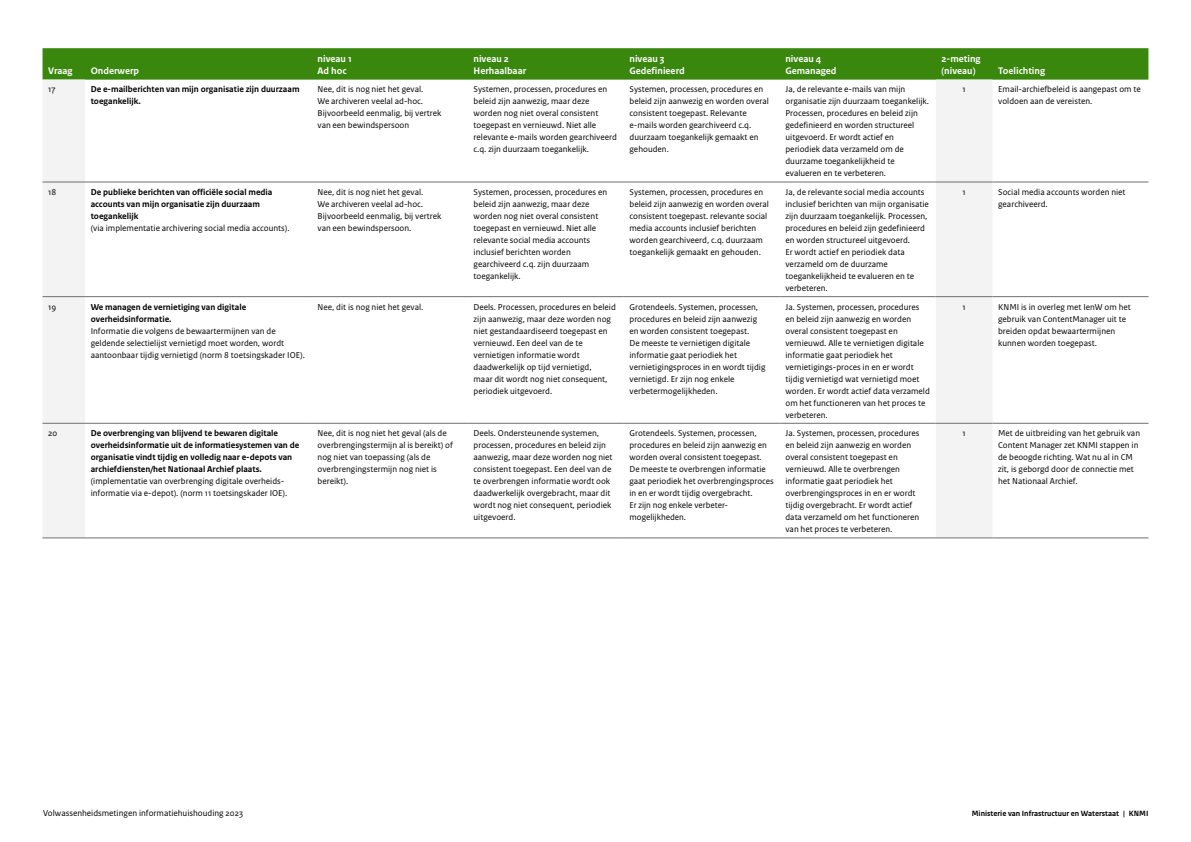
<style>
.page{position:relative;width:1191px;height:842px;background:#fff}
.page>*{position:absolute;margin:0;border:0;box-sizing:border-box;transform-origin:0 0}
.P_Tabelkop_TH_Wit{font:700 10px/12px "Rijksoverheid Sans Text";color:#fff}
.P_Tabelbrood{font:9px/12px "Rijksoverheid Sans Text";color:#000}
.P_Tabelbrood_Bold{font:700 9px/12px "Rijksoverheid Sans Text";color:#000}
.P_TabelBrood_centreerd{font:9px "Rijksoverheid Sans Text";color:#000}
.t1{font:700 8px "Rijksoverheid Sans Text";color:#000}
</style>
<div class="page">
<div style="left:43px;top:48px;width:1105px;height:32px;background:#39870c"></div>
<svg style="left:43px;top:80px;width:949px;height:458px"></svg>
<hr style="left:85px;top:182px;width:227px;height:1px;background:#706f6f">
<hr style="left:312px;top:182px;width:156px;height:1px;background:#706f6f">
<hr style="left:468px;top:182px;width:156px;height:1px;background:#706f6f">
<hr style="left:624px;top:182px;width:156px;height:1px;background:#706f6f">
<hr style="left:780px;top:182px;width:155px;height:1px;background:#706f6f">
<hr style="left:992px;top:182px;width:156px;height:1px;background:#706f6f">
<hr style="left:85px;top:296px;width:227px;height:1px;background:#706f6f">
<hr style="left:312px;top:296px;width:156px;height:1px;background:#706f6f">
<hr style="left:468px;top:296px;width:156px;height:1px;background:#706f6f">
<hr style="left:624px;top:296px;width:156px;height:1px;background:#706f6f">
<hr style="left:780px;top:296px;width:155px;height:1px;background:#706f6f">
<hr style="left:992px;top:296px;width:156px;height:1px;background:#706f6f">
<hr style="left:85px;top:423px;width:227px;height:1px;background:#706f6f">
<hr style="left:312px;top:423px;width:156px;height:1px;background:#706f6f">
<hr style="left:468px;top:423px;width:156px;height:1px;background:#706f6f">
<hr style="left:624px;top:423px;width:156px;height:1px;background:#706f6f">
<hr style="left:780px;top:423px;width:155px;height:1px;background:#706f6f">
<hr style="left:992px;top:423px;width:156px;height:1px;background:#706f6f">
<hr style="left:85px;top:538px;width:227px;height:1px;background:#706f6f">
<hr style="left:312px;top:538px;width:156px;height:1px;background:#706f6f">
<hr style="left:468px;top:538px;width:156px;height:1px;background:#706f6f">
<hr style="left:624px;top:538px;width:156px;height:1px;background:#706f6f">
<hr style="left:780px;top:538px;width:155px;height:1px;background:#706f6f">
<hr style="left:992px;top:538px;width:156px;height:1px;background:#706f6f">
<hr style="left:43px;top:182px;width:42px;height:1px;background:#706f6f">
<hr style="left:43px;top:296px;width:42px;height:1px;background:#706f6f">
<hr style="left:43px;top:423px;width:42px;height:1px;background:#706f6f">
<hr style="left:43px;top:538px;width:42px;height:1px;background:#706f6f">
<hr style="left:935px;top:182px;width:57px;height:1px;background:#706f6f">
<hr style="left:935px;top:296px;width:57px;height:1px;background:#706f6f">
<hr style="left:935px;top:423px;width:57px;height:1px;background:#706f6f">
<hr style="left:935px;top:538px;width:57px;height:1px;background:#706f6f">
<p class="P_Tabelkop_TH_Wit" style="left:48px;top:65px;width:26px">Vraag</p>
<p class="P_Tabelkop_TH_Wit" style="left:91px;top:65px;width:50px">Onderwerp</p>
<p class="P_Tabelkop_TH_Wit" style="left:317px;top:53px;width:36px">niveau 1</p>
<p class="P_Tabelkop_TH_Wit" style="left:317px;top:65px;width:30px">Ad hoc</p>
<p class="P_Tabelkop_TH_Wit" style="left:473px;top:53px;width:37px">niveau 2</p>
<p class="P_Tabelkop_TH_Wit" style="left:473px;top:65px;width:54px">Herhaalbaar</p>
<p class="P_Tabelkop_TH_Wit" style="left:629px;top:53px;width:37px">niveau 3</p>
<p class="P_Tabelkop_TH_Wit" style="left:629px;top:65px;width:57px">Gedefinieerd</p>
<p class="P_Tabelkop_TH_Wit" style="left:785px;top:53px;width:37px">niveau 4</p>
<p class="P_Tabelkop_TH_Wit" style="left:785px;top:65px;width:53px">Gemanaged</p>
<p class="P_Tabelkop_TH_Wit" style="left:941px;top:53px;width:41px">2-meting (niveau)</p>
<p class="P_Tabelkop_TH_Wit" style="left:998px;top:65px;width:48px">Toelichting</p>
<p class="P_Tabelbrood" style="left:48px;top:84px;width:9px">17</p>
<p class="P_Tabelbrood_Bold" style="left:91px;top:84px;width:210px">De e-mailberichten van mijn organisatie zijn duurzaam toegankelijk.</p>
<p class="P_Tabelbrood" style="left:317px;top:84px;width:125px">Nee, dit is nog niet het geval.<br>We archiveren veelal ad-hoc.<br>Bijvoorbeeld eenmalig, bij vertrek van een bewindspersoon</p>
<p class="P_Tabelbrood" style="left:473px;top:84px;width:145px">Systemen, processen, procedures en beleid zijn aanwezig, maar deze worden nog niet overal consistent toegepast en vernieuwd. Niet alle relevante e-mails worden gearchiveerd c.q. zijn duurzaam toegankelijk.</p>
<p class="P_Tabelbrood" style="left:629px;top:84px;width:141px">Systemen, processen, procedures en beleid zijn aanwezig en worden overal consistent toegepast. Relevante e-mails worden gearchiveerd c.q. duurzaam toegankelijk gemaakt en gehouden.</p>
<p class="P_Tabelbrood" style="left:785px;top:84px;width:145px">Ja, de relevante e-mails van mijn organisatie zijn duurzaam toegankelijk.<br>Processen, procedures en beleid zijn gedefinieerd en worden structureel uitgevoerd. Er wordt actief en periodiek data verzameld om de duurzame toegankelijkheid te evalueren en te verbeteren.</p>
<p class="P_TabelBrood_centreerd" style="left:962px;top:84px;width:5px">1</p>
<p class="P_Tabelbrood" style="left:998px;top:84px;width:144px">Email-archiefbeleid is aangepast om te voldoen aan de vereisten.</p>
<p class="P_Tabelbrood" style="left:48px;top:186px;width:10px">18</p>
<p class="P_Tabelbrood_Bold" style="left:91px;top:186px;width:183px">De publieke berichten van officiële social media accounts van mijn organisatie zijn duurzaam toegankelijk</p>
<p class="P_Tabelbrood" style="left:91px;top:222px;width:200px">(via implementatie archivering social media accounts).</p>
<p class="P_Tabelbrood" style="left:317px;top:186px;width:125px">Nee, dit is nog niet het geval.<br>We archiveren veelal ad-hoc.<br>Bijvoorbeeld eenmalig, bij vertrek van een bewindspersoon.</p>
<p class="P_Tabelbrood" style="left:473px;top:186px;width:135px">Systemen, processen, procedures en beleid zijn aanwezig, maar deze worden nog niet overal consistent toegepast en vernieuwd. Niet alle relevante social media accounts inclusief berichten worden gearchiveerd c.q. zijn duurzaam toegankelijk.</p>
<p class="P_Tabelbrood" style="left:629px;top:186px;width:141px">Systemen, processen, procedures en beleid zijn aanwezig en worden overal consistent toegepast. relevante social media accounts inclusief berichten worden gearchiveerd, c.q. duurzaam toegankelijk gemaakt en gehouden.</p>
<p class="P_Tabelbrood" style="left:785px;top:186px;width:145px">Ja, de relevante social media accounts inclusief berichten van mijn organisatie zijn duurzaam toegankelijk. Processen, procedures en beleid zijn gedefinieerd en worden structureel uitgevoerd.<br>Er wordt actief en periodiek data verzameld om de duurzame toegankelijkheid te evalueren en te verbeteren.</p>
<p class="P_TabelBrood_centreerd" style="left:962px;top:187px;width:5px">1</p>
<p class="P_Tabelbrood" style="left:998px;top:186px;width:129px">Social media accounts worden niet gearchiveerd.</p>
<p class="P_Tabelbrood" style="left:48px;top:301px;width:10px">19</p>
<p class="P_Tabelbrood_Bold" style="left:91px;top:301px;width:157px">We managen de vernietiging van digitale overheidsinformatie.</p>
<p class="P_Tabelbrood" style="left:91px;top:325px;width:216px">Informatie die volgens de bewaartermijnen van de geldende selectielijst vernietigd moet worden, wordt aantoonbaar tijdig vernietigd (norm 8 toetsingskader IOE).</p>
<p class="P_Tabelbrood" style="left:48px;top:427px;width:11px">20</p>
<p class="P_Tabelbrood_Bold" style="left:91px;top:427px;width:210px">De overbrenging van blijvend te bewaren digitale overheidsinformatie uit de informatiesystemen van de organisatie vindt tijdig en volledig naar e-depots van archiefdiensten/het Nationaal Archief plaats.</p>
<p class="P_Tabelbrood" style="left:91px;top:475px;width:198px">(implementatie van overbrenging digitale overheids&shy;informatie via e-depot). (norm 11 toetsingskader IOE).</p>
<p class="P_Tabelbrood" style="left:317px;top:301px;width:107px">Nee, dit is nog niet het geval.</p>
<p class="P_Tabelbrood" style="left:473px;top:301px;width:144px">Deels. Processen, procedures en beleid zijn aanwezig, maar deze worden nog niet gestandaardiseerd toegepast en vernieuwd. Een deel van de te vernietigen informatie wordt daadwerkelijk op tijd vernietigd,<br>maar dit wordt nog niet consequent, periodiek uitgevoerd.</p>
<p class="P_Tabelbrood" style="left:629px;top:301px;width:137px">Grotendeels. Systemen, processen, procedures en beleid zijn aanwezig en worden consistent toegepast.<br>De meeste te vernietigen digitale informatie gaat periodiek het vernietigingsproces in en wordt tijdig vernietigd. Er zijn nog enkele verbetermogelijkheden.</p>
<p class="P_Tabelbrood" style="left:785px;top:301px;width:146px">Ja. Systemen, processen, procedures en beleid zijn aanwezig en worden overal consistent toegepast en vernieuwd. Alle te vernietigen digitale informatie gaat periodiek het vernietigings-proces in en er wordt tijdig vernietigd wat vernietigd moet worden. Er wordt actief data verzameld om het functioneren van het proces te verbeteren.</p>
<p class="P_TabelBrood_centreerd" style="left:962px;top:301px;width:5px">1</p>
<p class="P_Tabelbrood" style="left:998px;top:301px;width:134px">KNMI is in overleg met IenW om het gebruik van ContentManager uit te breiden opdat bewaartermijnen kunnen worden toegepast.</p>
<p class="P_Tabelbrood" style="left:317px;top:427px;width:137px">Nee, dit is nog niet het geval (als de overbrengingstermijn al is bereikt) of nog niet van toepassing (als de overbrengingstermijn nog niet is bereikt).</p>
<p class="P_Tabelbrood" style="left:473px;top:427px;width:140px">Deels. Ondersteunende systemen, processen, procedures en beleid zijn aanwezig, maar deze worden nog niet consistent toegepast. Een deel van de te overbrengen informatie wordt ook daadwerkelijk overgebracht, maar dit wordt nog niet consequent, periodiek uitgevoerd.</p>
<p class="P_Tabelbrood" style="left:629px;top:427px;width:146px">Grotendeels. Systemen, processen, procedures en beleid zijn aanwezig en worden overal consistent toegepast.<br>De meeste te overbrengen informatie gaat periodiek het overbrengingsproces in en er wordt tijdig overgebracht.<br>Er zijn nog enkele verbeter&shy;mogelijkheden.</p>
<p class="P_Tabelbrood" style="left:785px;top:427px;width:135px">Ja. Systemen, processen, procedures en beleid zijn aanwezig en worden overal consistent toegepast en vernieuwd. Alle te overbrengen informatie gaat periodiek het overbrengingsproces in en er wordt tijdig overgebracht. Er wordt actief data verzameld om het functioneren van het proces te verbeteren.</p>
<p class="P_TabelBrood_centreerd" style="left:962px;top:428px;width:5px">1</p>
<p class="P_Tabelbrood" style="left:998px;top:427px;width:143px">Met de uitbreiding van het gebruik van Content Manager zet KNMI stappen in de beoogde richting. Wat nu al in CM zit, is geborgd door de connectie met het Nationaal Archief.</p>
<p class="P_Tabelbrood" style="left:43px;top:807px;width:201px">Volwassenheidsmetingen informatiehuishouding 2023</p>
<p class="t1" style="left:971px;top:809px;width:178px">Ministerie van Infrastructuur en Waterstaat | KNMI</p>
</div>
